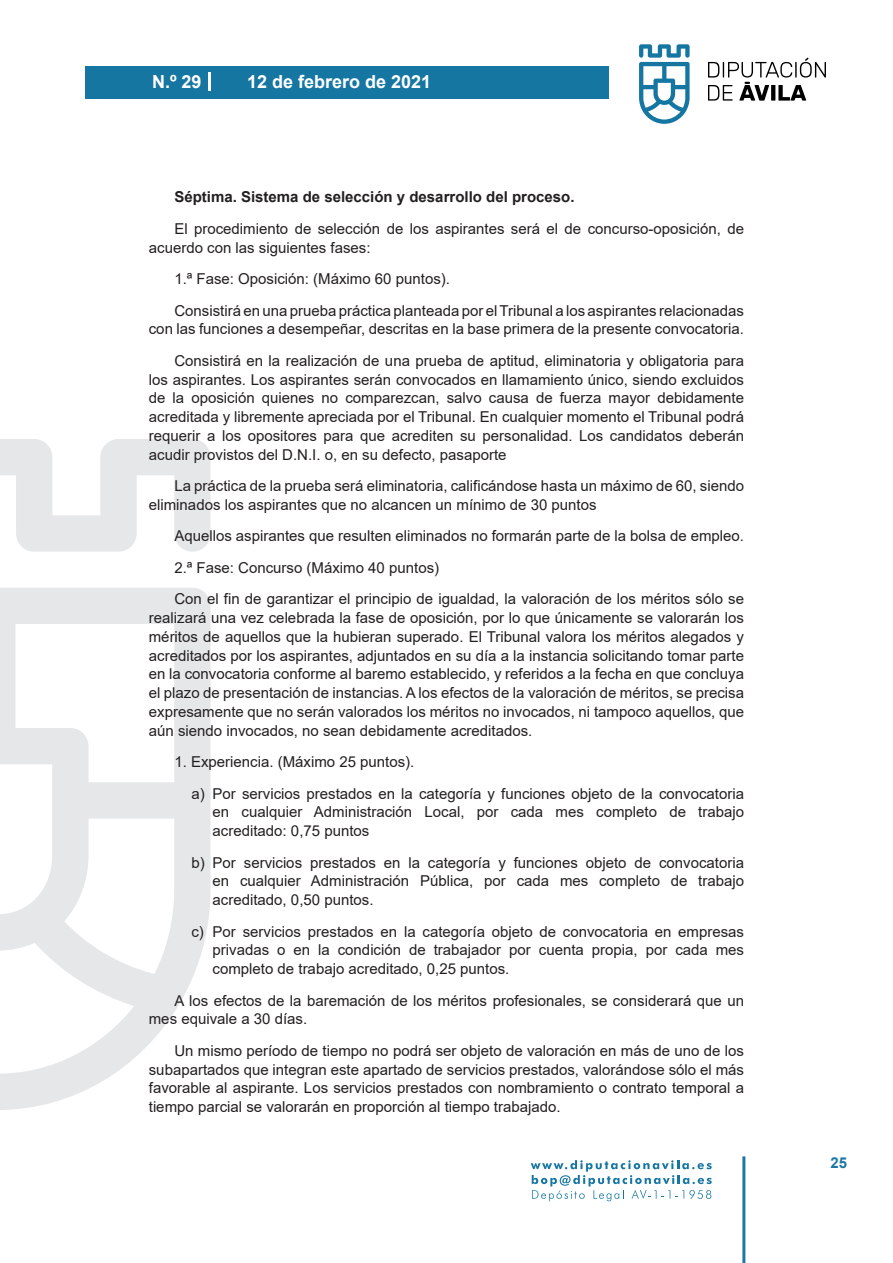
<style>
.page{position:relative;width:893px;height:1263px;background:#fff}
.page>*{position:absolute;margin:0;border:0;box-sizing:border-box;transform-origin:0 0}
.t1{font:700 18px "Arial";color:#fff}
.t2{font:15px/18.8px "Arial";color:#231f20}
.t3{font:700 15px "Arial";color:#231f20}
.t4{font:700 15px "Arial";color:#1d76a4}
</style>
<div class="page">
<svg style="left:531px;top:1160px;width:181px;height:41px"></svg>
<div style="left:85px;top:66px;width:523px;height:33px;background:#1676a2"></div>
<svg style="left:639px;top:44px;width:51px;height:80px"></svg>
<svg style="left:708px;top:58px;width:118px;height:43px"></svg>
<hr style="left:742px;top:1156px;width:3px;height:107px;background:#1d76a4">
<svg style="left:208px;top:72px;width:2px;height:18px"></svg>
<svg style="left:0;top:439px;width:211px;height:671px"></svg>
<p class="t1" style="left:152px;top:69px;width:51px">N.º 29</p>
<p class="t1" style="left:247px;top:69px;width:186px">12 de febrero de 2021</p>
<p class="t3" style="left:174px;top:186px;width:402px">Séptima. Sistema de selección y desarrollo del proceso.</p>
<p class="t2" style="left:149px;top:219px;width:597px;text-indent:26px">El procedimiento de selección de los aspirantes será el de concurso-oposición, de acuerdo con las siguientes fases:</p>
<p class="t2" style="left:174px;top:263px;width:571px;line-height:31.5px">1.ª Fase: Oposición: (Máximo 60 puntos).<br>Consistirá en una prueba práctica planteada por el Tribunal a los aspirantes relacionadas</p>
<p class="t2" style="left:149px;top:313px;width:597px;line-height:31.5px;text-align:right">con las funciones a desempeñar, descritas en la base primera de la presente convocatoria.<br>Consistirá en la realización de una prueba de aptitud, eliminatoria y obligatoria para</p>
<p class="t2" style="left:149px;top:370px;width:597px;text-align:justify">los aspirantes. Los aspirantes serán convocados en llamamiento único, siendo excluidos de la oposición quienes no comparezcan, salvo causa de fuerza mayor debidamente acreditada y libremente apreciada por el Tribunal. En cualquier momento el Tribunal podrá requerir a los opositores para que acrediten su personalidad. Los candidatos deberán acudir provistos del D.N.I. o, en su defecto, pasaporte</p>
<p class="t2" style="left:149px;top:476px;width:597px;text-indent:26px">La práctica de la prueba será eliminatoria, calificándose hasta un máximo de 60, siendo eliminados los aspirantes que no alcancen un mínimo de 30 puntos</p>
<p class="t2" style="left:174px;top:520px;width:571px;line-height:31.5px">Aquellos aspirantes que resulten eliminados no formarán parte de la bolsa de empleo.<br>2.ª Fase: Concurso (Máximo 40 puntos)<br>Con el fin de garantizar el principio de igualdad, la valoración de los méritos sólo se</p>
<p class="t2" style="left:149px;top:608px;width:597px;text-align:justify">realizará una vez celebrada la fase de oposición, por lo que únicamente se valorarán los méritos de aquellos que la hubieran superado. El Tribunal valora los méritos alegados y acreditados por los aspirantes, adjuntados en su día a la instancia solicitando tomar parte en la convocatoria conforme al baremo establecido, y referidos a la fecha en que concluya el plazo de presentación de instancias. A los efectos de la valoración de méritos, se precisa expresamente que no serán valorados los méritos no invocados, ni tampoco aquellos, que aún siendo invocados, no sean debidamente acreditados.</p>
<p class="t2" style="left:191px;top:746px;width:554px;line-height:31.5px;text-indent:-17px">1. Experiencia. (Máximo 25 puntos).<br>a) Por servicios prestados en la categoría y funciones objeto de la convocatoria</p>
<p class="t2" style="left:213px;top:803px;width:533px">en cualquier Administración Local, por cada mes completo de trabajo acreditado: 0,75 puntos</p>
<p class="t2" style="left:213px;top:853px;width:533px;text-align:justify;text-indent:-21px">b) Por servicios prestados en la categoría y funciones objeto de convocatoria en cualquier Administración Pública, por cada mes completo de trabajo acreditado, 0,50 puntos.</p>
<p class="t2" style="left:213px;top:922px;width:533px;text-align:justify;text-indent:-21px">c) Por servicios prestados en la categoría objeto de convocatoria en empresas privadas o en la condición de trabajador por cuenta propia, por cada mes completo de trabajo acreditado, 0,25 puntos.</p>
<p class="t2" style="left:149px;top:991px;width:597px;text-indent:26px">A los efectos de la baremación de los méritos profesionales, se considerará que un mes equivale a 30 días.</p>
<p class="t2" style="left:149px;top:1041px;width:597px;text-align:justify;text-indent:26px">Un mismo período de tiempo no podrá ser objeto de valoración en más de uno de los subapartados que integran este apartado de servicios prestados, valorándose sólo el más favorable al aspirante. Los servicios prestados con nombramiento o contrato temporal a tiempo parcial se valorarán en proporción al tiempo trabajado.</p>
<p class="t4" style="left:831px;top:1152px;width:18px">25</p>
</div>
